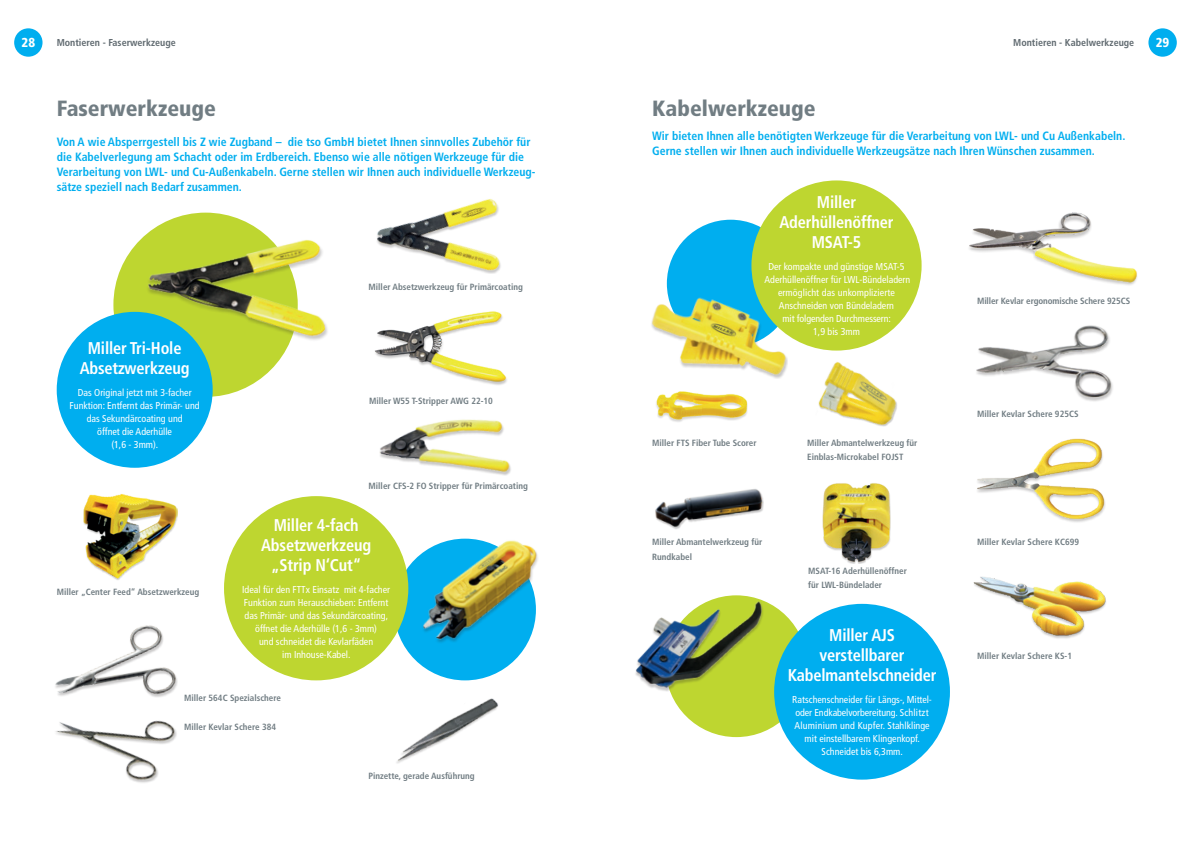
<style>
.page{position:relative;width:1191px;height:842px;background:#fff}
.page>*{position:absolute;margin:0;border:0;box-sizing:border-box;transform-origin:0 0}
.t1{font:900 condensed 22px "Frutiger LT Std";color:#717d83}
.t2{font:700 condensed 17px/20px "Frutiger LT Std";letter-spacing:-.01em;color:#fff;text-align:center;scale:.96 1}
.t3{font:900 condensed 13px "Frutiger LT Std";color:#fff}
.t4{font:700 condensed 12px/15px "Frutiger LT Std";color:#00aeef}
.t5{font:condensed 10px/13px "Frutiger LT Std";color:#fff;text-align:center}
.t6{font:700 condensed 10px "Frutiger LT Std";color:#5f696f}
.t7{font:700 condensed 9px/14.3px "Frutiger LT Std";color:#717d83}
</style>
<div class="page">
<div style="left:14px;top:28px;width:29px;height:29px;background:#00aeef;border-radius:50%"></div>
<div style="left:1148px;top:28px;width:28px;height:29px;background:#00aeef;border-radius:50%"></div>
<div style="left:113px;top:213px;width:185px;height:184px;background:#bed630;border-radius:50%"></div>
<img style="left:377px;top:199px;width:124px;height:75px">
<img style="left:379px;top:419px;width:132px;height:57px">
<img style="left:375px;top:311px;width:132px;height:74px">
<img style="left:130px;top:214px;width:198px;height:146px">
<img style="left:73px;top:625px;width:103px;height:52px">
<img style="left:55px;top:677px;width:123px;height:106px">
<img style="left:396px;top:698px;width:103px;height:66px">
<div style="left:83px;top:494px;width:95px;height:86px;background:#231f20;opacity:.25"></div>
<img style="left:84px;top:494px;width:94px;height:85px">
<div style="left:57px;top:312px;width:156px;height:156px;background:#00aeef;border-radius:50%"></div>
<div style="left:394px;top:539px;width:142px;height:141px;background:#00aeef;border-radius:50%"></div>
<img style="left:391px;top:534px;width:147px;height:117px">
<div style="left:224px;top:496px;width:184px;height:184px;background:#bed630;border-radius:50%"></div>
<div style="left:667px;top:220px;width:127px;height:127px;background:#00aeef;border-radius:50%"></div>
<div style="left:665px;top:595px;width:142px;height:142px;background:#bed630;border-radius:50%"></div>
<img style="left:651px;top:285px;width:137px;height:94px">
<img style="left:818px;top:342px;width:79px;height:85px">
<img style="left:822px;top:483px;width:69px;height:81px">
<img style="left:656px;top:391px;width:92px;height:31px">
<img style="left:969px;top:212px;width:168px;height:73px">
<img style="left:977px;top:438px;width:128px;height:84px">
<img style="left:973px;top:576px;width:133px;height:63px">
<img style="left:976px;top:325px;width:137px;height:76px">
<img style="left:635px;top:596px;width:138px;height:101px">
<img style="left:655px;top:489px;width:109px;height:40px">
<div style="left:774px;top:604px;width:176px;height:176px;background:#00aeef;border-radius:50%"></div>
<div style="left:751px;top:180px;width:170px;height:171px;background:#bed630;border-radius:50%"></div>
<h3 class="t3" style="left:22px;top:35px;width:15px">28</h3>
<p class="t6" style="left:57px;top:37px;width:121px">Montieren - Faserwerkzeuge</p>
<h3 class="t3" style="left:1155px;top:35px;width:15px">29</h3>
<p class="t6" style="left:1013px;top:37px;width:123px">Montieren - Kabelwerkzeuge</p>
<h1 class="t1" style="left:57px;top:95px;width:161px">Faserwerkzeuge</h1>
<p class="t4" style="left:57px;top:134px;width:480px">Von A wie Absperrgestell bis Z wie Zugband – die tso GmbH bietet Ihnen sinnvolles Zubehör für die Kabelverlegung am Schacht oder im Erdbereich. Ebenso wie alle nötigen Werkzeuge für die Verarbeitung von LWL- und Cu-Außenkabeln. Gerne stellen wir Ihnen auch individuelle Werkzeug&shy;sätze speziell nach Bedarf zusammen.</p>
<h2 class="t2" style="left:80px;top:338px;width:116px">Miller Tri-Hole<br>Absetzwerkzeug</h2>
<p class="t5" style="left:70px;top:386px;width:132px">Das Original jetzt mit 3-facher<br>Funktion: Entfernt das Primär- und das Sekundärcoating und<br>öffnet die Aderhülle<br>(1,6 - 3mm).</p>
<p class="t7" style="left:57px;top:585px;width:144px">Miller „Center Feed“ Absetzwerkzeug</p>
<p class="t7" style="left:369px;top:280px;width:156px">Miller Absetzwerkzeug für Primärcoating</p>
<p class="t7" style="left:369px;top:393px;width:125px">Miller W55 T-Stripper AWG 22-10</p>
<p class="t7" style="left:369px;top:478px;width:161px">Miller CFS-2 FO Stripper für Primärcoating</p>
<h2 class="t2" style="left:261px;top:515px;width:116px">Miller 4-fach<br>Absetzwerkzeug „Strip N‘Cut“</h2>
<p class="t5" style="left:242px;top:583px;width:149px">Ideal für den FTTx Einsatz mit 4-facher<br>Funktion zum Herauschieben: Entfernt das Primär- und das Sekundärcoating, öffnet die Aderhülle (1,6 - 3mm)<br>und schneidet die Kevlarfäden<br>im Inhouse-Kabel.</p>
<p class="t7" style="left:184px;top:691px;width:98px">Miller 564C Spezialschere</p>
<p class="t7" style="left:184px;top:719px;width:93px">Miller Kevlar Schere 384</p>
<p class="t7" style="left:368px;top:769px;width:108px">Pinzette, gerade Ausführung</p>
<h1 class="t1" style="left:652px;top:95px;width:165px">Kabelwerkzeuge</h1>
<p class="t4" style="left:652px;top:128px;width:475px">Wir bieten Ihnen alle benötigten Werkzeuge für die Verarbeitung von LWL- und Cu Außenkabeln.<br>Gerne stellen wir Ihnen auch individuelle Werkzeugsätze nach Ihren Wünschen zusammen.</p>
<h2 class="t2" style="left:779px;top:192px;width:121px">Miller<br>Aderhüllenöffner<br>MSAT-5</h2>
<p class="t5" style="left:764px;top:260px;width:147px">Der kompakte und günstige MSAT-5<br>Aderhüllenöffner für LWL-Bündeladern ermöglicht das unkomplizierte<br>Anschneiden von Bündeladern<br>mit folgenden Durchmessern:<br>1,9 bis 3mm</p>
<p class="t7" style="left:652px;top:436px;width:106px">Miller FTS Fiber Tube Scorer</p>
<p class="t7" style="left:807px;top:436px;width:112px">Miller Abmantelwerkzeug für<br>Einblas-Microkabel FOJST</p>
<p class="t7" style="left:652px;top:535px;width:112px">Miller Abmantelwerkzeug für<br>Rundkabel</p>
<p class="t7" style="left:808px;top:563px;width:100px">MSAT-16 Aderhüllenöffner für LWL-Bündelader</p>
<h2 class="t2" style="left:787px;top:625px;width:156px">Miller AJS verstellbarer<br>Kabelmantelschneider</h2>
<p class="t5" style="left:792px;top:693px;width:141px">Ratschenschneider für Längs-, Mittel&shy;oder Endkabelvorbereitung. Schlitzt Aluminium und Kupfer. Stahlklinge mit einstellbarem Klingenkopf.<br>Schneidet bis 6,3mm.</p>
<p class="t7" style="left:977px;top:294px;width:155px">Miller Kevlar ergonomische Schere 925CS</p>
<p class="t7" style="left:977px;top:407px;width:103px">Miller Kevlar Schere 925CS</p>
<p class="t7" style="left:977px;top:535px;width:104px">Miller Kevlar Schere KC699</p>
<p class="t7" style="left:977px;top:648px;width:96px">Miller Kevlar Schere KS-1</p>
</div>
